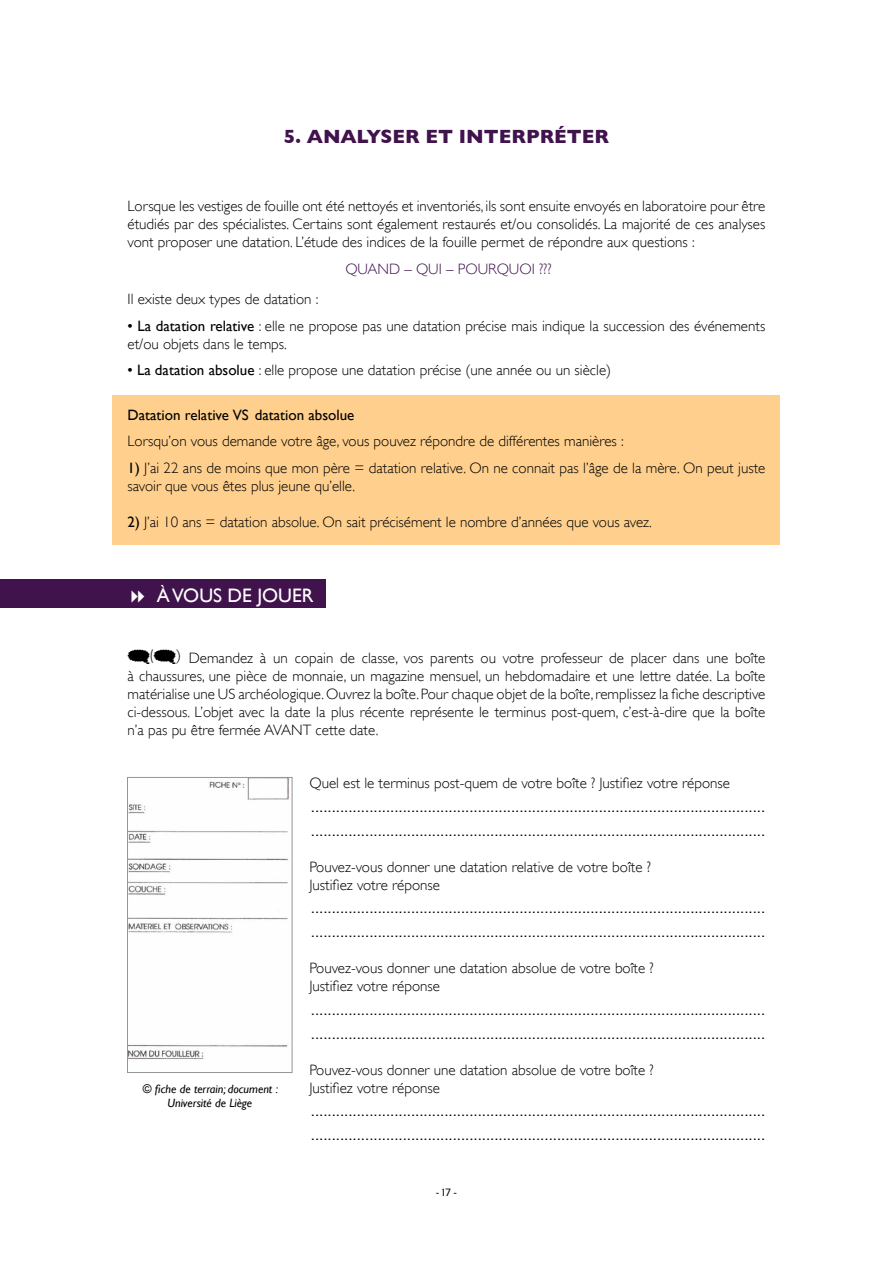
<style>
.page{position:relative;width:893px;height:1263px;background:#fff}
.page>*{position:absolute;margin:0;border:0;box-sizing:border-box;transform-origin:0 0}
.t1{font:700 19.5px "Gill Sans";color:#41134d}
.t2{font:19.5px "Gill Sans";color:#fff}
.t3{font:300 15px/18px "Gill Sans";color:#000}
.t4{font:15px/24px "Arial";color:#000}
.t5{font:15px "Gill Sans";color:#000}
.t6{font:300 15px "Gill Sans";color:#41134d}
.t7{font:300 15px "Sansation";color:#000}
.t8{font:italic 12px/13.5px "Gill Sans";color:#000;text-align:center}
.t9{font:10.5px "Sansation";color:#000}
.s1{font-weight:400}
</style>
<div class="page">
<div style="left:113px;top:395px;width:667px;height:149px;background:#fecf8d"></div>
<div style="left:0;top:579px;width:326px;height:29px;background:#41134d"></div>
<img style="left:129px;top:779px;width:160px;height:281px">
<div style="left:127px;top:777px;width:165px;height:296px;border:1px solid #939598"></div>
<h1 class="t1" style="left:284px;top:125px;width:327px">5. ANALYSER ET INTERPRÉTER</h1>
<p class="t3" style="left:128px;top:197px;width:639px;text-align:justify">Lorsque les vestiges de fouille ont été nettoyés et inventoriés, ils sont ensuite envoyés en laboratoire pour être étudiés par des spécialistes. Certains sont également restaurés et/ou consolidés. La majorité de ces analyses vont proposer une datation. L’étude des indices de la fouille permet de répondre aux questions :</p>
<p class="t6" style="left:345px;top:260px;width:208px">QUAND – QUI – POURQUOI ???</p>
<p class="t3" style="left:128px;top:290px;width:192px">Il existe deux types de datation :</p>
<p class="t3" style="left:128px;top:317px;width:639px"><span class="s1">• La datation relative</span> : elle ne propose pas une datation précise mais indique la succession des événements et/ou objets dans le temps.</p>
<p class="t3" style="left:128px;top:361px;width:485px"><span class="s1">• La datation absolue</span> : elle propose une datation précise (une année ou un siècle)</p>
<p class="t5" style="left:128px;top:406px;width:228px">Datation relative VS datation absolue</p>
<p class="t3" style="left:128px;top:432px;width:498px">Lorsqu’on vous demande votre âge, vous pouvez répondre de différentes manières :</p>
<p class="t3" style="left:128px;top:459px;width:639px"><span class="s1">1)</span> J’ai 22 ans de moins que mon père = datation relative. On ne connait pas l’âge de la mère. On peut juste savoir que vous êtes plus jeune qu’elle.</p>
<p class="t3" style="left:128px;top:513px;width:526px"><span class="s1">2)</span> J’ai 10 ans = datation absolue. On sait précisément le nombre d’années que vous avez.</p>
<h1 class="t2" style="left:157px;top:584px;width:40px">à vous</h1>
<h1 class="t2" style="left:228px;top:584px;width:43px">de jouer</h1>
<p class="t7" style="left:150px;top:647px;width:5px">(</p>
<p class="t3" style="left:128px;top:649px;width:639px;text-align:justify;text-indent:49px">) Demandez à un copain de classe, vos parents ou votre professeur de placer dans une boîte à chaussures, une pièce de monnaie, un magazine mensuel, un hebdomadaire et une lettre datée. La boîte matérialise une US archéologique. Ouvrez la boîte. Pour chaque objet de la boîte, remplissez la fiche descriptive ci-dessous. L’objet avec la date la plus récente représente le terminus post-quem, c’est-à-dire que la boîte n’a pas pu être fermée AVANT cette date.</p>
<p class="t3" style="left:309px;top:774px;width:422px">Quel est le terminus post-quem de votre boîte ? Justifiez votre réponse</p>
<p class="t4" style="left:311px;top:795px;width:456px">............................................................................................................. .............................................................................................................</p>
<p class="t3" style="left:309px;top:858px;width:343px">Pouvez-vous donner une datation relative de votre boîte ?<br>Justifiez votre réponse</p>
<p class="t4" style="left:311px;top:896px;width:456px">............................................................................................................. .............................................................................................................</p>
<p class="t3" style="left:309px;top:959px;width:346px">Pouvez-vous donner une datation absolue de votre boîte ?<br>Justifiez votre réponse</p>
<p class="t4" style="left:311px;top:998px;width:456px">............................................................................................................. .............................................................................................................</p>
<p class="t3" style="left:309px;top:1061px;width:346px">Pouvez-vous donner une datation absolue de votre boîte ?<br>Justifiez votre réponse</p>
<p class="t4" style="left:311px;top:1099px;width:456px">............................................................................................................. .............................................................................................................</p>
<p class="t8" style="left:143px;top:1082px;width:137px">© fiche de terrain; document :<br>Université de Liège</p>
<p class="t9" style="left:436px;top:1187px;width:23px">- 17 -</p>
</div>
